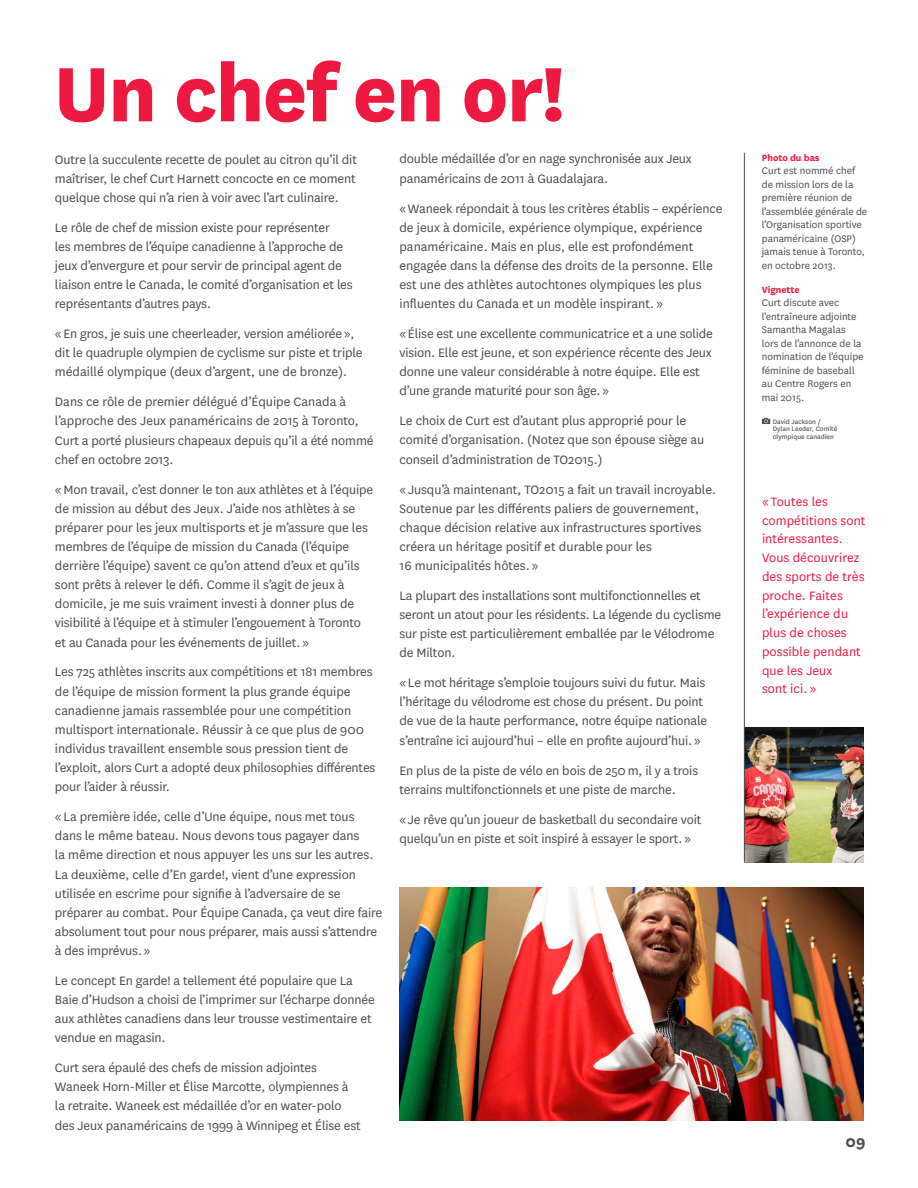
<style>
.page{position:relative;width:918px;height:1188px;background:#fff}
.page>*{position:absolute;margin:0;border:0;box-sizing:border-box;transform-origin:0 0}
.t1{font:800 90px "National";letter-spacing:-.015em;color:#ed1941}
.t2{font:700 18px "National";color:#4d4d4f}
.t3{font:14.25px/19px "National";letter-spacing:-.01em;color:#4d4d4f}
.t4{font:14.25px/18.8px "National";letter-spacing:.005em;color:#ed1941}
.t5{font:11.25px/13.5px "National";color:#4d4d4f}
.t6{font:700 10.5px "National";color:#ed1941}
.t7{font:7.5px/7.5px "National";color:#4d4d4f}
</style>
<div class="page">
<img style="left:399px;top:888px;width:465px;height:232px">
<img style="left:745px;top:727px;width:119px;height:135px">
<hr style="left:744px;top:153px;width:1px;height:709px;background:#4d4d4f">
<svg style="left:762px;top:418px;width:8px;height:6px"></svg>
<h1 class="t1" style="left:54px;top:29px;width:512px">Un chef en or!</h1>
<p class="t3" style="left:55px;top:149px;width:303px;text-align:justify">Outre la succulente recette de poulet au citron qu’il dit maîtriser, le chef Curt Harnett concocte en ce moment quelque chose qui n’a rien à voir avec l’art culinaire.</p>
<p class="t3" style="left:55px;top:217px;width:299px">Le rôle de chef de mission existe pour représenter<br>les membres de l’équipe canadienne à l’approche de jeux d’envergure et pour servir de principal agent de liaison entre le Canada, le comité d’organisation et les représentants d’autres pays.</p>
<p class="t3" style="left:55px;top:324px;width:309px">« En gros, je suis une cheerleader, version améliorée », dit le quadruple olympien de cyclisme sur piste et triple médaillé olympique (deux d’argent, une de bronze).</p>
<p class="t3" style="left:55px;top:392px;width:320px">Dans ce rôle de premier délégué d’Équipe Canada à l’approche des Jeux panaméricains de 2015 à Toronto, Curt a porté plusieurs chapeaux depuis qu’il a été nommé chef en octobre 2013.</p>
<p class="t3" style="left:55px;top:479px;width:320px">« Mon travail, c’est donner le ton aux athlètes et à l’équipe de mission au début des Jeux. J’aide nos athlètes à se préparer pour les jeux multisports et je m’assure que les membres de l’équipe de mission du Canada (l’équipe derrière l’équipe) savent ce qu’on attend d’eux et qu’ils sont prêts à relever le défi. Comme il s’agit de jeux à domicile, je me suis vraiment investi à donner plus de visibilité à l’équipe et à stimuler l’engouement à Toronto et au Canada pour les événements de juillet. »</p>
<p class="t3" style="left:55px;top:662px;width:322px">Les 725 athlètes inscrits aux compétitions et 181 membres de l’équipe de mission forment la plus grande équipe canadienne jamais rassemblée pour une compétition multisport internationale. Réussir à ce que plus de 900 individus travaillent ensemble sous pression tient de l’exploit, alors Curt a adopté deux philosophies différentes pour l’aider à réussir.</p>
<p class="t3" style="left:55px;top:807px;width:329px">« La première idée, celle d’Une équipe, nous met tous dans le même bateau. Nous devons tous pagayer dans<br>la même direction et nous appuyer les uns sur les autres.<br>La deuxième, celle d’En garde!, vient d’une expression utilisée en escrime pour signifie à l’adversaire de se préparer au combat. Pour Équipe Canada, ça veut dire faire absolument tout pour nous préparer, mais aussi s’attendre à des imprévus. »</p>
<p class="t3" style="left:55px;top:970px;width:321px">Le concept En garde! a tellement été populaire que La Baie d’Hudson a choisi de l’imprimer sur l’écharpe donnée aux athlètes canadiens dans leur trousse vestimentaire et vendue en magasin.</p>
<p class="t3" style="left:55px;top:1058px;width:307px">Curt sera épaulé des chefs de mission adjointes Waneek Horn-Miller et Élise Marcotte, olympiennes à la retraite. Waneek est médaillée d’or en water-polo des Jeux panaméricains de 1999 à Winnipeg et Élise est</p>
<p class="t3" style="left:399px;top:149px;width:294px">double médaillée d’or en nage synchronisée aux Jeux panaméricains de 2011 à Guadalajara.</p>
<p class="t3" style="left:399px;top:198px;width:324px">« Waneek répondait à tous les critères établis – expérience de jeux à domicile, expérience olympique, expérience panaméricaine. Mais en plus, elle est profondément engagée dans la défense des droits de la personne. Elle est une des athlètes autochtones olympiques les plus influentes du Canada et un modèle inspirant. »</p>
<p class="t3" style="left:399px;top:324px;width:315px">« Élise est une excellente communicatrice et a une solide vision. Elle est jeune, et son expérience récente des Jeux donne une valeur considérable à notre équipe. Elle est d’une grande maturité pour son âge. »</p>
<p class="t3" style="left:399px;top:411px;width:306px">Le choix de Curt est d’autant plus approprié pour le comité d’organisation. (Notez que son épouse siège au conseil d’administration de TO2015.)</p>
<p class="t3" style="left:399px;top:479px;width:318px">« Jusqu’à maintenant, TO2015 a fait un travail incroyable.<br>Soutenue par les différents paliers de gouvernement, chaque décision relative aux infrastructures sportives créera un héritage positif et durable pour les<br>16 municipalités hôtes. »</p>
<p class="t3" style="left:399px;top:585px;width:323px">La plupart des installations sont multifonctionnelles et seront un atout pour les résidents. La légende du cyclisme sur piste est particulièrement emballée par le Vélodrome de Milton.</p>
<p class="t3" style="left:399px;top:673px;width:309px">« Le mot héritage s’emploie toujours suivi du futur. Mais l’héritage du vélodrome est chose du présent. Du point de vue de la haute performance, notre équipe nationale s’entraîne ici aujourd’hui – elle en profite aujourd’hui. »</p>
<p class="t3" style="left:399px;top:760px;width:300px">En plus de la piste de vélo en bois de 250 m, il y a trois terrains multifonctionnels et une piste de marche.</p>
<p class="t3" style="left:399px;top:809px;width:303px">« Je rêve qu’un joueur de basketball du secondaire voit quelqu’un en piste et soit inspiré à essayer le sport. »</p>
<p class="t6" style="left:762px;top:150px;width:59px">Photo du bas</p>
<p class="t5" style="left:762px;top:163px;width:107px">Curt est nommé chef de mission lors de la première réunion de l’assemblée générale de l’Organisation sportive panaméricaine (OSP) jamais tenue à Toronto, en octobre 2013.</p>
<p class="t6" style="left:762px;top:282px;width:39px">Vignette</p>
<p class="t5" style="left:762px;top:296px;width:103px">Curt discute avec l’entraîneure adjointe<br>Samantha Magalas lors de l’annonce de la nomination de l’équipe féminine de baseball au Centre Rogers en mai 2015.</p>
<p class="t7" style="left:773px;top:417px;width:66px">David Jackson /<br>Dylan Leeder, Comité olympique canadien</p>
<p class="t4" style="left:762px;top:491px;width:105px">« Toutes les compétitions sont intéressantes.<br>Vous découvrirez des sports de très proche. Faites l’expérience du plus de choses possible pendant que les Jeux<br>sont ici. »</p>
<p class="t2" style="left:846px;top:1129px;width:21px">09</p>
</div>
